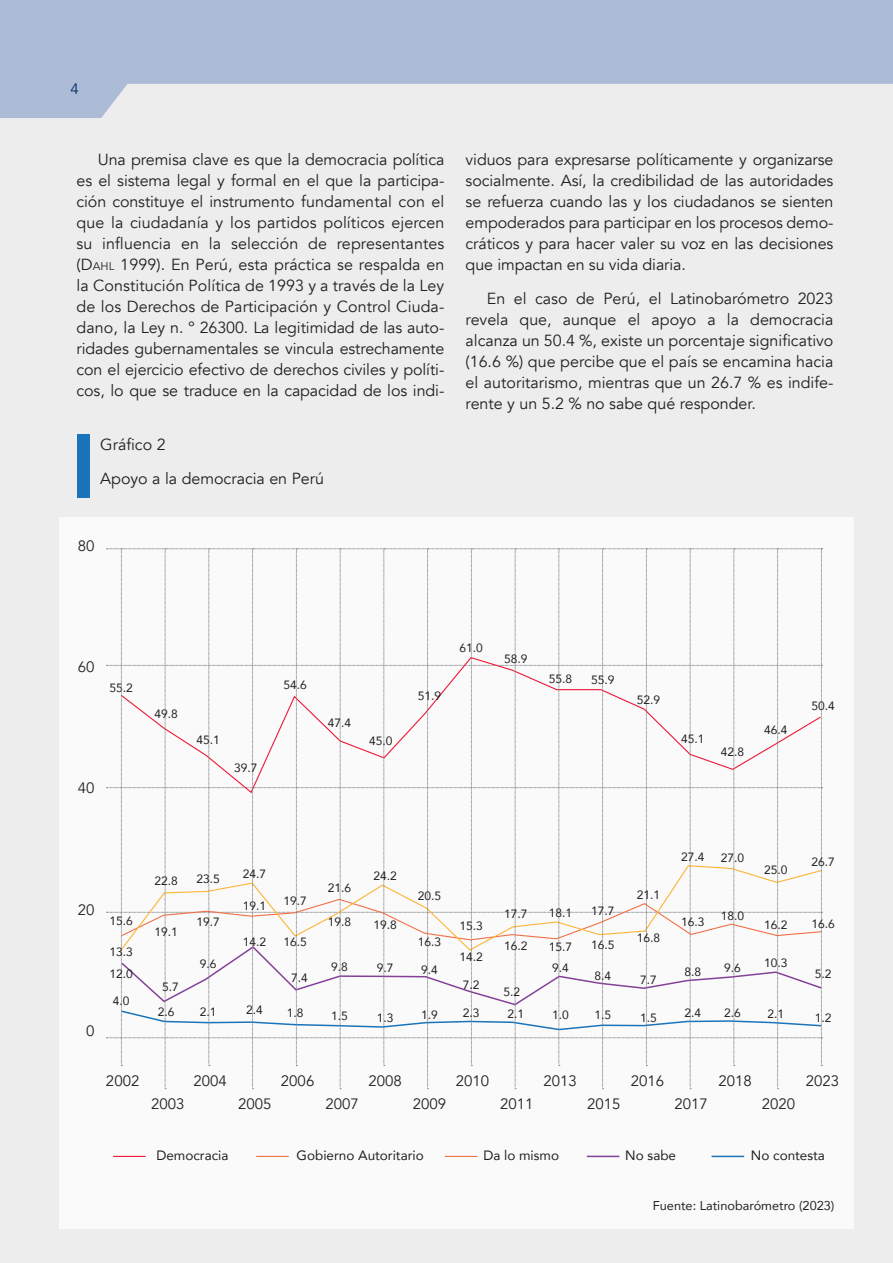
<style>
.page{position:relative;width:893px;height:1263px;background:#ededee}
.page>*{position:absolute;margin:0;border:0;box-sizing:border-box;transform-origin:0 0}
.Cuerpo_de_texto{font:16.05px/21px "Avenir";letter-spacing:-.005em;color:#231f20;text-align:justify}
.Primer_parrafo{font:16.05px "Avenir";color:#231f20}
.Cuerpo_de_texto-2{font:15px "Avenir";color:#231f20}
.t1{font:15px "Avenir";color:#013874}
.t2{font:13.5px "Avenir";color:#231f20}
.Texto_de_tabla{font:12.75px "Avenir";color:#231f20}
.t3{font:12px "Avenir";color:#231f20}
.s1{font-style:inherit}
.s2{font-size:11.25px}
</style>
<div class="page">
<svg style="left:0;top:0;width:893px;height:118px;fill:#acbcd6"></svg>
<div style="left:78px;top:434px;width:12px;height:63px;background:#1974bb"></div>
<div style="left:60px;top:517px;width:794px;height:712px;background:#fafafa"></div>
<hr style="left:113px;top:1156px;width:33px;height:1px;background:#ed1a38">
<hr style="left:256px;top:1156px;width:33px;height:1px;background:#f37147">
<hr style="left:445px;top:1156px;width:32px;height:1px;background:#f37147">
<hr style="left:587px;top:1156px;width:32px;height:1px;background:#854097">
<hr style="left:711px;top:1156px;width:33px;height:1px;background:#1974bb">
<svg style="left:107px;top:548px;width:716px;height:541px"></svg>
<p class="t1" style="left:71px;top:80px;width:10px">4</p>
<p class="Cuerpo_de_texto" style="left:77px;top:149px;width:369px;text-indent:21px">Una premisa clave es que la democracia política es el sistema legal y formal en el que la participa&shy;ción constituye el instrumento fundamental con el que la ciudadanía y los partidos políticos ejercen su influencia en la selección de representantes (<span class="s1">D</span><span class="s2">ahl</span> 1999). En Perú, esta práctica se respalda en la Constitución Política de 1993 y a través de la Ley de los Derechos de Participación y Control Ciuda&shy;dano, la Ley n. º 26300. La legitimidad de las auto&shy;ridades gubernamentales se vincula estrechamente con el ejercicio efectivo de derechos civiles y políti&shy;cos, lo que se traduce en la capacidad de los indi-</p>
<p class="Cuerpo_de_texto" style="left:466px;top:149px;width:369px">viduos para expresarse políticamente y organizarse socialmente. Así, la credibilidad de las autoridades se refuerza cuando las y los ciudadanos se sienten empoderados para participar en los procesos demo&shy;cráticos y para hacer valer su voz en las decisiones que impactan en su vida diaria.</p>
<p class="Cuerpo_de_texto" style="left:466px;top:288px;width:369px;text-indent:21px">En el caso de Perú, el Latinobarómetro 2023 revela que, aunque el apoyo a la democracia alcanza un 50.4 %, existe un porcentaje significativo (16.6 %) que percibe que el país se encamina hacia el autoritarismo, mientras que un 26.7 % es indife&shy;rente y un 5.2 % no sabe qué responder.</p>
<p class="Primer_parrafo" style="left:100px;top:435px;width:67px">Gráfico 2</p>
<p class="Primer_parrafo" style="left:100px;top:468px;width:225px">Apoyo a la democracia en Perú</p>
<p class="Cuerpo_de_texto-2" style="left:78px;top:537px;width:18px">80</p>
<p class="Cuerpo_de_texto-2" style="left:78px;top:658px;width:18px">60</p>
<p class="t3" style="left:110px;top:678px;width:25px">55.2</p>
<p class="Cuerpo_de_texto-2" style="left:78px;top:779px;width:18px">40</p>
<p class="t3" style="left:155px;top:704px;width:25px">49.8</p>
<p class="t3" style="left:196px;top:730px;width:25px">45.1</p>
<p class="t3" style="left:234px;top:758px;width:25px">39.7</p>
<p class="t3" style="left:283px;top:676px;width:25px">54.6</p>
<p class="t3" style="left:328px;top:713px;width:25px">47.4</p>
<p class="t3" style="left:369px;top:731px;width:25px">45.0</p>
<p class="t3" style="left:418px;top:686px;width:25px">51.9</p>
<p class="t3" style="left:459px;top:639px;width:25px">61.0</p>
<p class="t3" style="left:504px;top:649px;width:25px">58.9</p>
<p class="t3" style="left:549px;top:669px;width:25px">55.8</p>
<p class="t3" style="left:591px;top:670px;width:25px">55.9</p>
<p class="t3" style="left:637px;top:690px;width:25px">52.9</p>
<p class="t3" style="left:681px;top:729px;width:25px">45.1</p>
<p class="t3" style="left:721px;top:742px;width:25px">42.8</p>
<p class="t3" style="left:764px;top:720px;width:25px">46.4</p>
<p class="t3" style="left:811px;top:696px;width:25px">50.4</p>
<p class="Cuerpo_de_texto-2" style="left:78px;top:900px;width:18px">20</p>
<p class="Cuerpo_de_texto-2" style="left:86px;top:1022px;width:10px">0</p>
<p class="t3" style="left:110px;top:911px;width:25px">15.6</p>
<p class="t3" style="left:110px;top:942px;width:25px">13.3</p>
<p class="t3" style="left:110px;top:964px;width:25px">12.0</p>
<p class="t3" style="left:113px;top:991px;width:18px">4.0</p>
<p class="t3" style="left:155px;top:872px;width:25px">22.8</p>
<p class="t3" style="left:155px;top:922px;width:25px">19.1</p>
<p class="t3" style="left:162px;top:977px;width:18px">5.7</p>
<p class="t3" style="left:158px;top:1002px;width:18px">2.6</p>
<p class="t3" style="left:196px;top:869px;width:25px">23.5</p>
<p class="t3" style="left:196px;top:912px;width:25px">19.7</p>
<p class="t3" style="left:243px;top:864px;width:25px">24.7</p>
<p class="t3" style="left:243px;top:896px;width:25px">19.1</p>
<p class="t3" style="left:243px;top:932px;width:25px">14.2</p>
<p class="t3" style="left:200px;top:954px;width:18px">9.6</p>
<p class="t3" style="left:200px;top:1002px;width:18px">2.1</p>
<p class="t3" style="left:246px;top:1000px;width:18px">2.4</p>
<p class="t3" style="left:283px;top:891px;width:25px">19.7</p>
<p class="t3" style="left:283px;top:932px;width:25px">16.5</p>
<p class="t3" style="left:291px;top:968px;width:18px">7.4</p>
<p class="t3" style="left:328px;top:878px;width:25px">21.6</p>
<p class="t3" style="left:328px;top:912px;width:25px">19.8</p>
<p class="t3" style="left:331px;top:957px;width:18px">9.8</p>
<p class="t3" style="left:287px;top:1003px;width:18px">1.8</p>
<p class="t3" style="left:331px;top:1006px;width:18px">1.5</p>
<p class="t3" style="left:373px;top:866px;width:25px">24.2</p>
<p class="t3" style="left:373px;top:915px;width:25px">19.8</p>
<p class="t3" style="left:377px;top:958px;width:18px">9.7</p>
<p class="t3" style="left:418px;top:886px;width:25px">20.5</p>
<p class="t3" style="left:418px;top:932px;width:25px">16.3</p>
<p class="t3" style="left:421px;top:960px;width:18px">9.4</p>
<p class="t3" style="left:377px;top:1008px;width:18px">1.3</p>
<p class="t3" style="left:421px;top:1005px;width:18px">1.9</p>
<p class="t3" style="left:459px;top:916px;width:25px">15.3</p>
<p class="t3" style="left:459px;top:947px;width:25px">14.2</p>
<p class="t3" style="left:463px;top:975px;width:18px">7.2</p>
<p class="t3" style="left:463px;top:1003px;width:18px">2.3</p>
<p class="t3" style="left:504px;top:904px;width:25px">17.7</p>
<p class="t3" style="left:504px;top:936px;width:25px">16.2</p>
<p class="t3" style="left:549px;top:903px;width:25px">18.1</p>
<p class="t3" style="left:549px;top:937px;width:25px">15.7</p>
<p class="t3" style="left:552px;top:958px;width:18px">9.4</p>
<p class="t3" style="left:503px;top:982px;width:18px">5.2</p>
<p class="t3" style="left:508px;top:1004px;width:18px">2.1</p>
<p class="t3" style="left:552px;top:1006px;width:18px">1.0</p>
<p class="t3" style="left:591px;top:901px;width:25px">17.7</p>
<p class="t3" style="left:591px;top:935px;width:25px">16.5</p>
<p class="t3" style="left:594px;top:966px;width:18px">8.4</p>
<p class="t3" style="left:594px;top:1005px;width:18px">1.5</p>
<p class="t3" style="left:637px;top:885px;width:25px">21.1</p>
<p class="t3" style="left:637px;top:928px;width:25px">16.8</p>
<p class="t3" style="left:640px;top:970px;width:18px">7.7</p>
<p class="t3" style="left:640px;top:1008px;width:18px">1.5</p>
<p class="t3" style="left:681px;top:847px;width:25px">27.4</p>
<p class="t3" style="left:721px;top:848px;width:25px">27.0</p>
<p class="t3" style="left:764px;top:860px;width:25px">25.0</p>
<p class="t3" style="left:811px;top:852px;width:25px">26.7</p>
<p class="t3" style="left:681px;top:912px;width:25px">16.3</p>
<p class="t3" style="left:721px;top:906px;width:25px">18.0</p>
<p class="t3" style="left:764px;top:915px;width:25px">16.2</p>
<p class="t3" style="left:811px;top:914px;width:25px">16.6</p>
<p class="t3" style="left:684px;top:962px;width:18px">8.8</p>
<p class="t3" style="left:724px;top:958px;width:18px">9.6</p>
<p class="t3" style="left:764px;top:953px;width:25px">10.3</p>
<p class="t3" style="left:815px;top:964px;width:18px">5.2</p>
<p class="t3" style="left:684px;top:1003px;width:18px">2.4</p>
<p class="t3" style="left:724px;top:1003px;width:18px">2.6</p>
<p class="t3" style="left:767px;top:1004px;width:18px">2.1</p>
<p class="t3" style="left:815px;top:1008px;width:18px">1.2</p>
<p class="Cuerpo_de_texto-2" style="left:106px;top:1072px;width:35px">2002</p>
<p class="Cuerpo_de_texto-2" style="left:151px;top:1095px;width:35px">2003</p>
<p class="Cuerpo_de_texto-2" style="left:193px;top:1072px;width:35px">2004</p>
<p class="Cuerpo_de_texto-2" style="left:238px;top:1095px;width:35px">2005</p>
<p class="Cuerpo_de_texto-2" style="left:281px;top:1072px;width:35px">2006</p>
<p class="Cuerpo_de_texto-2" style="left:326px;top:1095px;width:35px">2007</p>
<p class="Cuerpo_de_texto-2" style="left:368px;top:1072px;width:35px">2008</p>
<p class="Cuerpo_de_texto-2" style="left:413px;top:1095px;width:35px">2009</p>
<p class="Cuerpo_de_texto-2" style="left:456px;top:1072px;width:35px">2010</p>
<p class="Cuerpo_de_texto-2" style="left:500px;top:1095px;width:35px">2011</p>
<p class="Cuerpo_de_texto-2" style="left:543px;top:1072px;width:35px">2013</p>
<p class="Cuerpo_de_texto-2" style="left:587px;top:1095px;width:35px">2015</p>
<p class="Cuerpo_de_texto-2" style="left:631px;top:1072px;width:35px">2016</p>
<p class="Cuerpo_de_texto-2" style="left:674px;top:1095px;width:35px">2017</p>
<p class="Cuerpo_de_texto-2" style="left:718px;top:1072px;width:35px">2018</p>
<p class="Cuerpo_de_texto-2" style="left:762px;top:1095px;width:35px">2020</p>
<p class="Cuerpo_de_texto-2" style="left:806px;top:1072px;width:35px">2023</p>
<p class="t2" style="left:156px;top:1144px;width:74px">Democracia</p>
<p class="t2" style="left:297px;top:1144px;width:129px">Gobierno Autoritario</p>
<p class="t2" style="left:483px;top:1144px;width:77px">Da lo mismo</p>
<p class="t2" style="left:625px;top:1144px;width:52px">No sabe</p>
<p class="t2" style="left:751px;top:1144px;width:76px">No contesta</p>
<p class="Texto_de_tabla" style="left:653px;top:1195px;width:183px">Fuente: Latinobarómetro (2023)</p>
</div>
